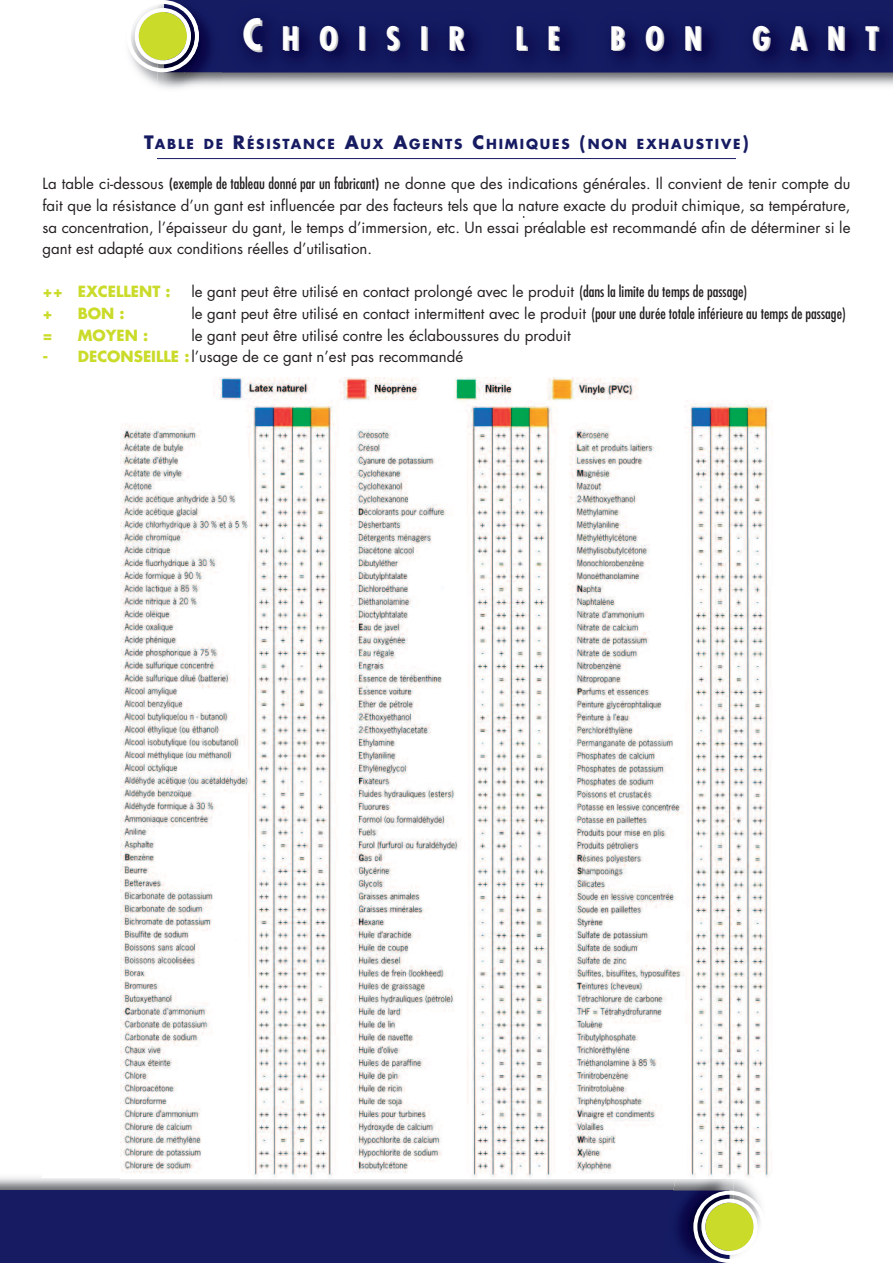
<style>
.page{position:relative;width:893px;height:1263px;background:#fff}
.page>*{position:absolute;margin:0;border:0;box-sizing:border-box;transform-origin:0 0}
.t1{font:700 condensed 31.5px "Futura Std";letter-spacing:.64em;color:#fff}
.t2{font:15px/21.6px "Futura Std";color:#231f20;text-align:justify}
.t3{font:700 15px "Futura Std";color:#cadb2a}
.t4{font:700 13.5px "Futura Std";letter-spacing:.135em;color:#171c62}
.s1{font-size:42px}
.s2{font-size:18px}
.s3{font-stretch:condensed}
.s4{font-weight:700;color:#cadb2a}
</style>
<div class="page">
<img style="left:0;top:1177px;width:673px;height:14px">
<div style="left:0;top:1191px;width:729px;height:72px;background:#171c62"></div>
<svg style="left:201px;top:0;width:20px;height:72px"></svg>
<img style="left:157px;top:74px;width:7px;height:14px">
<img style="left:164px;top:72px;width:57px;height:17px">
<svg style="left:126px;top:0;width:75px;height:74px"></svg>
<img style="left:673px;top:1178px;width:61px;height:13px">
<svg style="left:691px;top:1189px;width:73px;height:74px"></svg>
<hr style="left:157px;top:158px;width:579px;height:1px;background:#171c62">
<img style="left:221px;top:0;width:672px;height:86px">
<img style="left:185px;top:7px;width:14px;height:58px">
<img style="left:185px;top:19px;width:6px;height:35px">
<div style="left:43px;top:378px;width:807px;height:800px;background:#fff"></div>
<img style="left:120px;top:378px;width:652px;height:800px">
<h1 class="t1" style="left:242px;top:24px;width:224px"><span class="s1">C</span>HOISIR</h1>
<h1 class="t1" style="left:515px;top:24px;width:46px">L E</h1>
<h1 class="t1" style="left:610px;top:24px;width:93px">BON</h1>
<h1 class="t1" style="left:752px;top:24px;width:127px">GANT</h1>
<p class="t4" style="left:144px;top:138px;width:606px"><span class="s2">T</span>ABLE DE <span class="s2">R</span>ÉSISTANCE <span class="s2">A</span>UX <span class="s2">A</span>GENTS <span class="s2">C</span>HIMIQUES <span class="s2">(</span>NON EXHAUSTIVE<span class="s2">)</span></p>
<p class="t2" style="left:43px;top:174px;width:809px">La table ci-dessous <span class="s3">(exemple de tableau donné par un fabricant)</span> ne donne que des indications générales. Il convient de tenir compte du fait que la résistance d’un gant est influencée par des facteurs tels que la nature exacte du produit chimique, sa température, sa concentration, l’épaisseur du gant, le temps d’immersion, etc. Un essai préalable est recommandé afin de déterminer si le gant est adapté aux conditions réelles d’utilisation.</p>
<p class="t3" style="left:43px;top:285px;width:130px">++ EXCELLENT :</p>
<p class="t2" style="left:191px;top:282px;width:558px">le gant peut être utilisé en contact prolongé avec le produit (<span class="s3">dans la limite du temps de passage</span>)</p>
<p class="t3" style="left:43px;top:307px;width:12px">+</p>
<p class="t3" style="left:78px;top:307px;width:48px">BON :</p>
<p class="t2" style="left:191px;top:304px;width:656px">le gant peut être utilisé en contact intermittent avec le produit (<span class="s3">pour une durée totale inférieure au temps de passage</span>)</p>
<p class="t3" style="left:43px;top:328px;width:12px">=</p>
<p class="t3" style="left:78px;top:328px;width:72px">MOYEN :</p>
<p class="t2" style="left:191px;top:326px;width:381px">le gant peut être utilisé contre les éclaboussures du produit</p>
<p class="t2" style="left:43px;top:347px;width:422px"><span class="s4">- DECONSEILLE :</span>l’usage de ce gant n’est pas recommandé</p>
</div>
